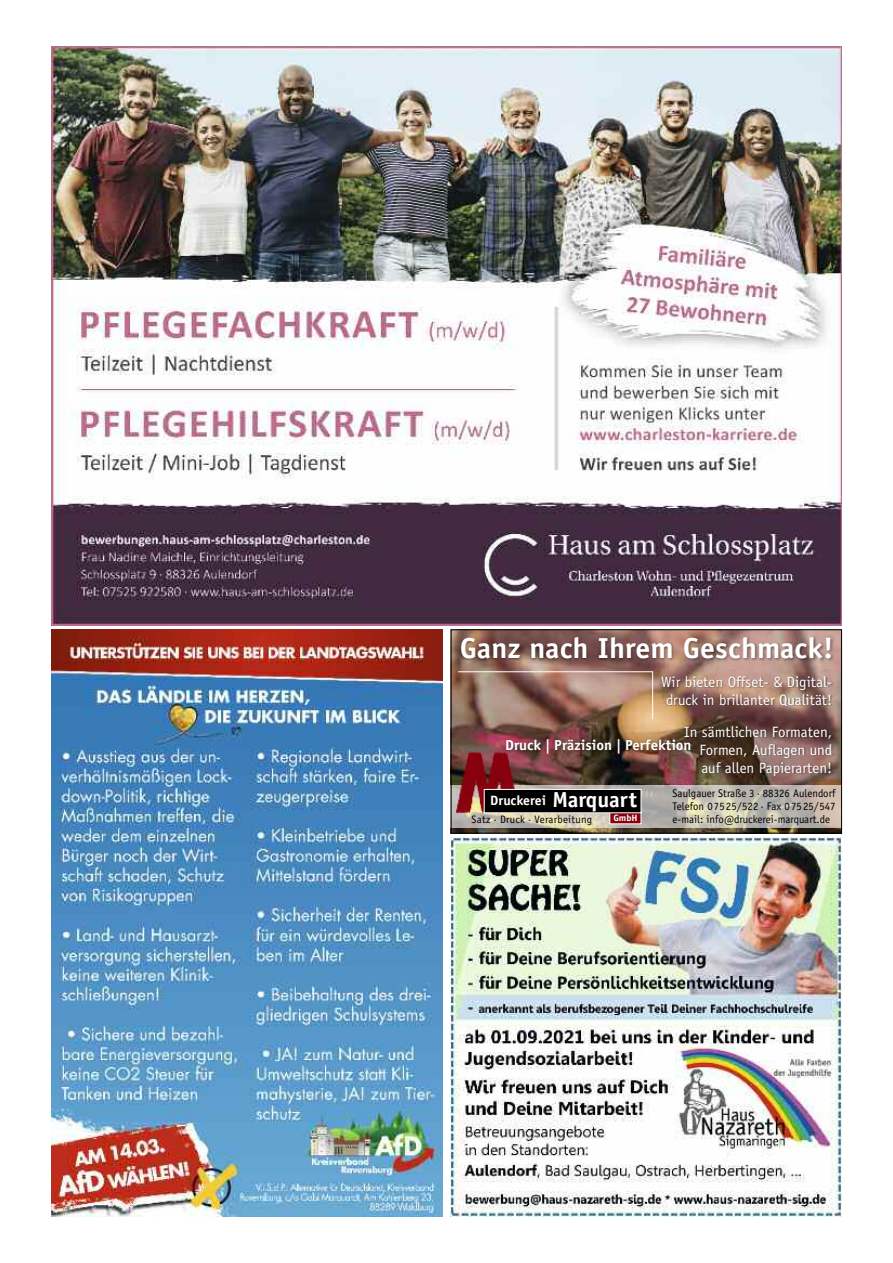
<style>
.page{position:relative;width:893px;height:1263px;background:#fff}
.page>*{position:absolute;margin:0;border:0;box-sizing:border-box;transform-origin:0 0}
.t1{font:700 28.95px "Officina Sans";letter-spacing:.005em;color:#fff}
.t2{font:15px/18px "Officina Sans";color:#fff;text-align:center}
.t3{font:700 14.55px "Officina Sans";color:#fff}
.t4{font:700 13.5px "Officina Sans";color:#fff}
.t5{font:11.1px/13px "Officina Sans";letter-spacing:.005em;color:#000;text-align:justify}
.t6{font:10.8px "Officina Sans";letter-spacing:.025em;color:#000}
.t7{font:700 9.15px "Officina Sans";color:#fff;scale:1.05 1}
.s1{font-size:21.75px}
</style>
<div class="page">
<img style="left:51px;top:629px;width:391px;height:587px">
<img style="left:451px;top:838px;width:391px;height:378px">
<img style="left:51px;top:47px;width:791px;height:578px">
<img style="left:453px;top:676px;width:387px;height:155px">
<div style="left:451px;top:785px;width:391px;height:43px;background:#fff;opacity:.62"></div>
<img style="left:450px;top:629px;width:393px;height:47px">
<hr style="left:458px;top:671px;width:195px;height:1px;background:#fff">
<img style="left:486px;top:732px;width:139px;height:37px">
<div style="left:610px;top:812px;width:31px;height:12px;background:#88000d"></div>
<img style="left:455px;top:751px;width:66px;height:63px">
<div style="left:484px;top:789px;width:157px;height:24px;background:#000"></div>
<div style="left:484px;top:789px;width:157px;height:24px;border:1px solid #fff"></div>
<img style="left:625px;top:668px;width:218px;height:122px">
<h1 class="t1" style="left:460px;top:637px;width:375px">Ganz nach Ihrem Geschmack!</h1>
<p class="t2" style="left:661px;top:674px;width:173px">Wir bieten Offset- &amp; Digital&shy;druck in brillanter Qualität!</p>
<p class="t2" style="left:699px;top:724px;width:134px;text-align:justify;text-indent:-15px">In sämtlichen Formaten, Formen, Auflagen und auf allen Papierarten!</p>
<p class="t3" style="left:505px;top:739px;width:188px">Druck | Präzision | Perfektion</p>
<p class="t4" style="left:490px;top:795px;width:148px">Druckerei <span class="s1">Marquart</span></p>
<p class="t5" style="left:673px;top:787px;width:165px">Saulgauer Straße 3· 88326 Aulendorf Telefon 07525/522· Fax 07525/547 e-mail: info@druckerei-marquart.de</p>
<p class="t6" style="left:472px;top:815px;width:122px">Satz · Druck · Verarbeitung</p>
<p class="t7" style="left:613px;top:815px;width:25px">GmbH</p>
</div>
